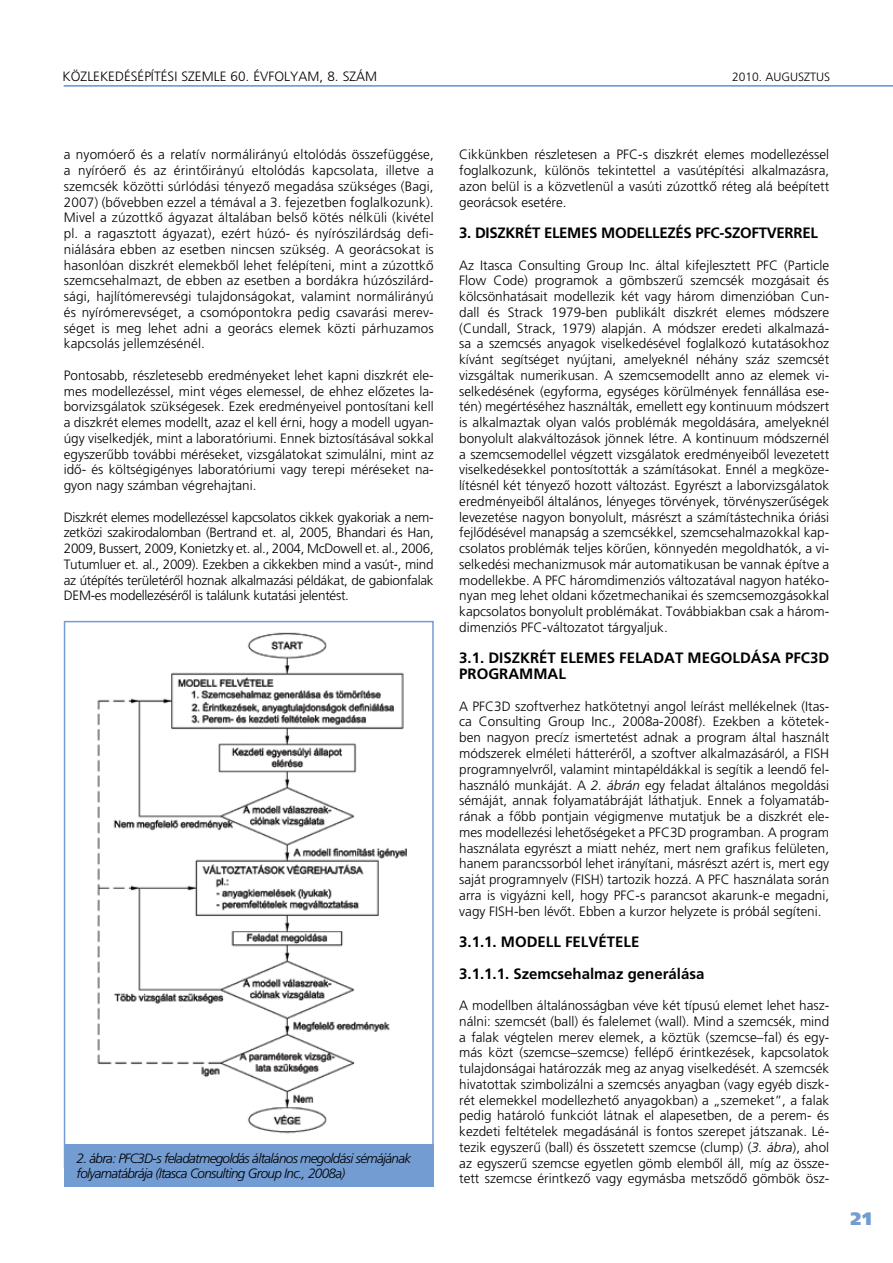
<style>
.page{position:relative;width:893px;height:1263px;background:#fff}
.page>*{position:absolute;margin:0;border:0;box-sizing:border-box;transform-origin:0 0}
.t1{font:900 18px "Frutiger H";color:#739cd2}
.t2{font:700 15px/15.8px "Frutiger H";color:#000}
.t3{font:700 15px "Frutiger H";letter-spacing:-.02em;color:#000}
.t4{font:300 13.5px/15.8px "Frutiger H";color:#000;text-align:justify}
.t5{font:italic 300 13.5px/15px "Frutiger H";letter-spacing:-.05em;color:#000}
.t6{font:300 12px "Frutiger H";color:#000}
.s1{font-style:italic}
</style>
<div class="page">
<hr style="left:64px;top:85px;width:829px;height:2px;background:#739cd2">
<img style="left:97px;top:632px;width:310px;height:502px">
<div style="left:64px;top:621px;width:370px;height:547px;border:2px solid #739cd2"></div>
<div style="left:64px;top:1144px;width:370px;height:42px;background:#739cd2"></div>
<p class="t4" style="left:63px;top:69px;width:200px">KÖZLEKEDÉSÉPÍTÉSI SZEMLE 60. évfolyam</p>
<p class="t4" style="left:319px;top:69px;width:33px">, 8. szám</p>
<p class="t6" style="left:732px;top:70px;width:100px">2010. AUGUSZTUS</p>
<p class="t4" style="left:64px;top:147px;width:371px">a nyomóerô és a relatív normálirányú eltolódás összefüggése, a nyíróerô és az érintôirányú eltolódás kapcsolata, illetve a szemcsék közötti súrlódási tényezô megadása szükséges (Bagi, 2007) (bôvebben ezzel a témával a 3. fejezetben foglalkozunk).<br>Mivel a zúzottkô ágyazat általában belsô kötés nélküli (kivétel pl. a ragasztott ágyazat), ezért húzó- és nyírószilárdság defi&shy;niálására ebben az esetben nincsen szükség. A georácsokat is hasonlóan diszkrét elemekbôl lehet felépíteni, mint a zúzottkô szemcsehalmazt, de ebben az esetben a bordákra húzószilárd&shy;sági, hajlítómerevségi tulajdonságokat, valamint normálirányú és nyírómerevséget, a csomópontokra pedig csavarási merev&shy;séget is meg lehet adni a georács elemek közti párhuzamos kapcsolás jellemzésénél.</p>
<p class="t4" style="left:64px;top:367px;width:371px">Pontosabb, részletesebb eredményeket lehet kapni diszkrét ele&shy;mes modellezéssel, mint véges elemessel, de ehhez elôzetes la&shy;borvizsgálatok szükségesek. Ezek eredményeivel pontosítani kell a diszkrét elemes modellt, azaz el kell érni, hogy a modell ugyan&shy;úgy viselkedjék, mint a laboratóriumi. Ennek biztosításával sokkal egyszerûbb további méréseket, vizsgálatokat szimulálni, mint az idô- és költségigényes laboratóriumi vagy terepi méréseket na&shy;gyon nagy számban végrehajtani.</p>
<p class="t4" style="left:64px;top:509px;width:371px">Diszkrét elemes modellezéssel kapcsolatos cikkek gyakoriak a nem&shy;zetközi szakirodalomban (Bertrand et. al, 2005, Bhandari és Han, 2009, Bussert, 2009, Konietzky et. al., 2004, McDowell et. al., 2006, Tutumluer et. al., 2009). Ezekben a cikkekben mind a vasút-, mind az útépítés területérôl hoznak alkalmazási példákat, de gabionfalak DEM-es modellezésérôl is találunk kutatási jelentést.</p>
<p class="t5" style="left:77px;top:1151px;width:336px">2. ábra: PFC3D-s feladatmegoldás általános megoldási sémájának folyamatábrája (Itasca Consulting Group Inc., 2008a)</p>
<p class="t4" style="left:459px;top:147px;width:371px">Cikkünkben részletesen a PFC-s diszkrét elemes modellezéssel foglalkozunk, különös tekintettel a vasútépítési alkalmazásra, azon belül is a közvetlenül a vasúti zúzottkô réteg alá beépített georácsok esetére.</p>
<p class="t3" style="left:459px;top:224px;width:360px">3. DISZKRÉT ELEMES MODELLEZÉS PFC-SZOFTVERREL</p>
<p class="t4" style="left:459px;top:257px;width:371px">Az Itasca Consulting Group Inc. által kifejlesztett PFC (Particle Flow Code) programok a gömbszerû szemcsék mozgásait és kölcsönhatásait modellezik két vagy három dimenzióban Cun&shy;dall és Strack 1979-ben publikált diszkrét elemes módszere (Cundall, Strack, 1979) alapján. A módszer eredeti alkalmazá&shy;sa a szemcsés anyagok viselkedésével foglalkozó kutatásokhoz kívánt segítséget nyújtani, amelyeknél néhány száz szemcsét vizsgáltak numerikusan. A szemcsemodellt anno az elemek vi&shy;selkedésének (egyforma, egységes körülmények fennállása ese&shy;tén) megértéséhez használták, emellett egy kontinuum módszert is alkalmaztak olyan valós problémák megoldására, amelyeknél bonyolult alakváltozások jönnek létre. A kontinuum módszernél a szemcsemodellel végzett vizsgálatok eredményeibôl levezetett viselkedésekkel pontosították a számításokat. Ennél a megköze&shy;lítésnél két tényezô hozott változást. Egyrészt a laborvizsgálatok eredményeibôl általános, lényeges törvények, törvényszerûségek levezetése nagyon bonyolult, másrészt a számítástechnika óriási fejlôdésével manapság a szemcsékkel, szemcsehalmazokkal kap&shy;csolatos problémák teljes körûen, könnyedén megoldhatók, a vi&shy;selkedési mechanizmusok már automatikusan be vannak építve a modellekbe. A PFC háromdimenziós változatával nagyon hatéko&shy;nyan meg lehet oldani kôzetmechanikai és szemcsemozgásokkal kapcsolatos bonyolult problémákat. Továbbiakban csak a három&shy;dimenziós PFC-változatot tárgyaljuk.</p>
<p class="t2" style="left:459px;top:650px;width:370px">3.1. DISZKRÉT ELEMES FELADAT MEGOLDÁSA PFC3D<br>PROGRAMMAL</p>
<p class="t4" style="left:459px;top:698px;width:371px">A PFC3D szoftverhez hatkötetnyi angol leírást mellékelnek (Itas&shy;ca Consulting Group Inc., 2008a-2008f). Ezekben a kötetek&shy;ben nagyon precíz ismertetést adnak a program által használt módszerek elméleti hátterérôl, a szoftver alkalmazásáról, a FISH programnyelvrôl, valamint mintapéldákkal is segítik a leendô fel&shy;használó munkáját. A <span class="s1">2. ábrán</span> egy feladat általános megoldási sémáját, annak folyamatábráját láthatjuk. Ennek a folyamatáb&shy;rának a fôbb pontjain végigmenve mutatjuk be a diszkrét ele&shy;mes modellezési lehetôségeket a PFC3D programban. A program használata egyrészt a miatt nehéz, mert nem grafikus felületen, hanem parancssorból lehet irányítani, másrészt azért is, mert egy saját programnyelv (FISH) tartozik hozzá. A PFC használata során arra is vigyázni kell, hogy PFC-s parancsot akarunk-e megadni, vagy FISH-ben lévôt. Ebben a kurzor helyzete is próbál segíteni.</p>
<p class="t2" style="left:459px;top:926px;width:247px;line-height:31.5px">3.1.1. MODELL FELVÉTELE<br>3.1.1.1. SZEMCSEHALMAZ GENERÁLÁSA</p>
<p class="t4" style="left:459px;top:997px;width:371px">A modellben általánosságban véve két típusú elemet lehet hasz&shy;nálni: szemcsét (ball) és falelemet (wall). Mind a szemcsék, mind a falak végtelen merev elemek, a köztük (szemcse–fal) és egy&shy;más közt (szemcse–szemcse) fellépô érintkezések, kapcsolatok tulajdonságai határozzák meg az anyag viselkedését. A szemcsék hivatottak szimbolizálni a szemcsés anyagban (vagy egyéb diszk&shy;rét elemekkel modellezhetô anyagokban) a „szemeket”, a falak pedig határoló funkciót látnak el alapesetben, de a perem- és kezdeti feltételek megadásánál is fontos szerepet játszanak. Lé&shy;tezik egyszerû (ball) és összetett szemcse (clump) (<span class="s1">3. ábra</span>), ahol az egyszerû szemcse egyetlen gömb elembôl áll, míg az össze&shy;tett szemcse érintkezô vagy egymásba metszôdô gömbök ös -</p>
<h1 class="t1" style="left:850px;top:1208px;width:12px">21</h1>
</div>
